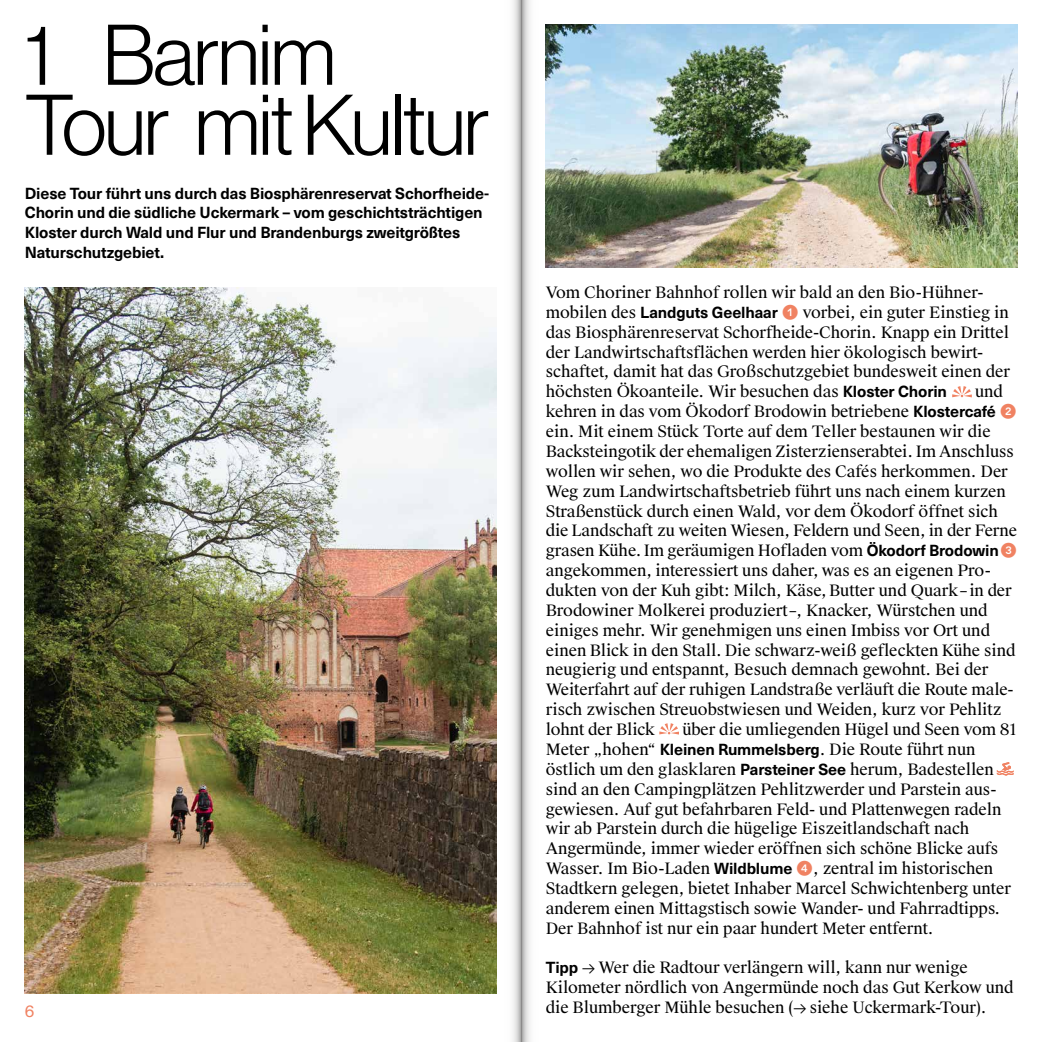
<style>
.page{position:relative;width:1042px;height:1042px;background:#fff}
.page>*{position:absolute;margin:0;border:0;box-sizing:border-box;transform-origin:0 0}
.t1{font:300 84px/70px "Haas Grot Disp 45";letter-spacing:-.025em;color:#000}
.t2{font:15.75px/19.8px "Suisse Works";letter-spacing:-.005em;color:#000}
.t3{font:700 15.75px/19.8px "Neue Haas Unica Pro";letter-spacing:-.01em;color:#000}
.t4{font:15.75px "Suisse Intl";color:#f08262}
.s1{font-family:"Neue Haas Unica Pro";font-weight:700}
.s2{font-family:"Favorit";font-size:19.25px;color:#f08262}
</style>
<div class="page">
<img style="left:25px;top:287px;width:471px;height:706px">
<img style="left:546px;top:25px;width:471px;height:242px">
<svg style="left:997px;top:762px;width:16px;height:13px"></svg>
<svg style="left:952px;top:386px;width:20px;height:11px"></svg>
<svg style="left:659px;top:723px;width:20px;height:11px"></svg>
<svg style="left:496px;top:0;width:25px;height:1042px"></svg>
<svg style="left:521px;top:0;width:25px;height:1042px"></svg>
<h1 class="t1" style="left:25px;top:20px;width:466px">1 Barnim<br>Tour mit Kultur</h1>
<p class="t3" style="left:25px;top:183px;width:466px">Diese Tour führt uns durch das Biosphärenreservat Schorfheide-Chorin und die südliche Uckermark – vom geschichtsträchtigen Kloster durch Wald und Flur und Brandenburgs zweitgrößtes Naturschutzgebiet.</p>
<p class="t4" style="left:25px;top:1002px;width:11px">6</p>
<p class="t2" style="left:546px;top:283px;width:466px">Vom Choriner Bahnhof rollen wir bald an den Bio-Hühner&shy;mobilen des <span class="s1">Landguts Geelhaar</span> <span class="s2">➊</span> vorbei, ein guter Einstieg in das Biosphärenreservat Schorfheide-Chorin. Knapp ein Drittel der Landwirtschaftsflächen werden hier ökologisch bewirt&shy;schaftet, damit hat das Großschutzgebiet bundesweit einen der höchsten Ökoanteile. Wir besuchen das <span class="s1">Kloster Chorin</span></p>
<p class="t2" style="left:546px;top:382px;width:473px;text-indent:429px">und kehren in das vom Ökodorf Brodowin betriebene <span class="s1">Klostercafé</span> <span class="s2">➋ </span>ein. Mit einem Stück Torte auf dem Teller bestaunen wir die Backsteingotik der ehemaligen Zisterzienserabtei. Im Anschluss wollen wir sehen, wo die Produkte des Cafés herkommen. Der Weg zum Landwirtschaftsbetrieb führt uns nach einem kurzen Straßenstück durch einen Wald, vor dem Ökodorf öffnet sich die Landschaft zu weiten Wiesen, Feldern und Seen, in der Ferne grasen Kühe. Im geräumigen Hofladen vom <span class="s1">Ökodorf Brodowin</span><span class="s2">➌ </span>angekommen, interessiert uns daher, was es an eigenen Pro&shy;dukten von der Kuh gibt: Milch, Käse, Butter und Quark–in der Brodowiner Molkerei produziert–, Knacker, Würstchen und einiges mehr. Wir genehmigen uns einen Imbiss vor Ort und einen Blick in den Stall. Die schwarz-weiß gefleckten Kühe sind neugierig und entspannt, Besuch demnach gewohnt. Bei der Weiterfahrt auf der ruhigen Landstraße verläuft die Route male&shy;risch zwischen Streuobstwiesen und Weiden, kurz vor Pehlitz lohnt der Blick</p>
<p class="t2" style="left:546px;top:720px;width:472px;text-indent:137px">über die umliegenden Hügel und Seen vom 81<br>Meter „hohen“ <span class="s1">Kleinen Rummelsberg</span>. Die Route führt nun östlich um den glasklaren <span class="s1">Parsteiner See</span> herum, Badestellen sind an den Campingplätzen Pehlitzwerder und Parstein aus&shy;gewiesen. Auf gut befahrbaren Feld- und Plattenwegen radeln wir ab Parstein durch die hügelige Eiszeitlandschaft nach Angermünde, immer wieder eröffnen sich schöne Blicke aufs Wasser. Im Bio-Laden <span class="s1">Wildblume</span> <span class="s2">➍</span>, zentral im historischen Stadtkern gelegen, bietet Inhaber Marcel Schwichtenberg unter anderem einen Mittagstisch sowie Wander- und Fahrradtipps.<br>Der Bahnhof ist nur ein paar hundert Meter entfernt.</p>
<p class="t2" style="left:546px;top:958px;width:469px"><span class="s1">Tipp</span> → Wer die Radtour verlängern will, kann nur wenige<br>Kilometer nördlich von Angermünde noch das Gut Kerkow und die Blumberger Mühle besuchen (→ siehe Uckermark-Tour).</p>
</div>
